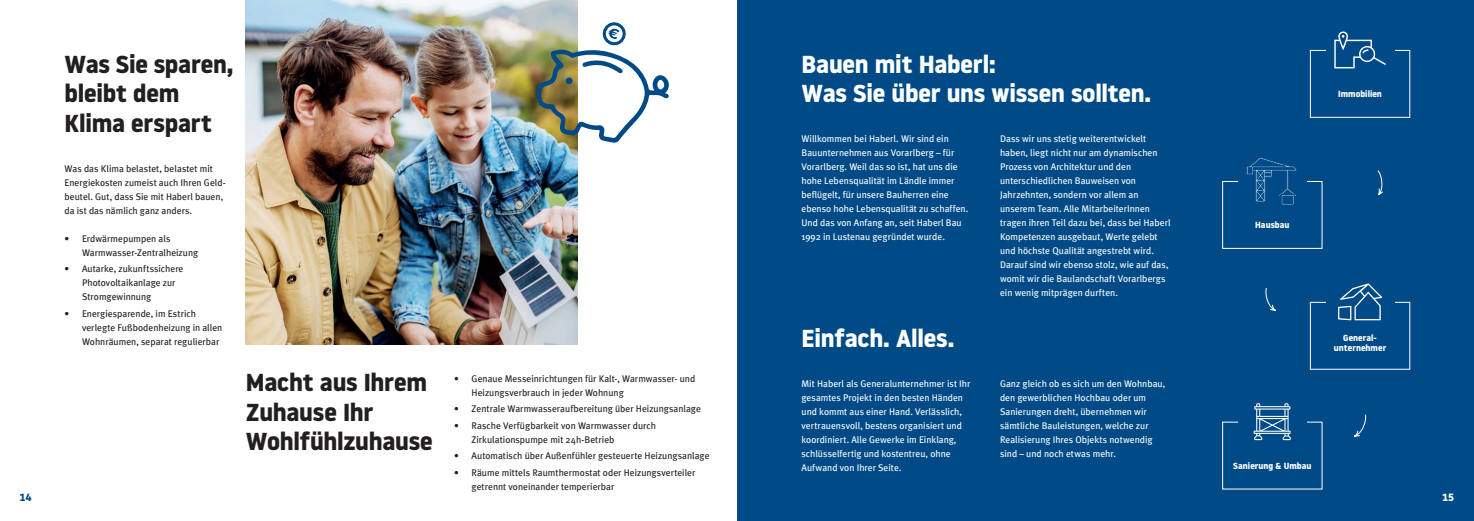
<style>
.page{position:relative;width:1474px;height:521px;background:#fff}
.page>*{position:absolute;margin:0;border:0;box-sizing:border-box;transform-origin:0 0}
.t1{font:700 24.5px/29.4px "Noway";letter-spacing:-.01em;color:#231f20}
.t2{font:700 24.5px/29.4px "Noway";letter-spacing:-.01em;color:#fff}
.t3{font:700 10.5px "Noway";color:#004b87}
.t4{font:700 10.5px "Noway";color:#fff}
.t5{font:9.62px/14px "Meta Plus";color:#fff}
.t6{font:9.62px/14px "Meta Plus";color:#231f20}
.t7{font:700 8.84px/10.6px "Noway";letter-spacing:.005em;color:#fff;text-align:center}
</style>
<div class="page">
<div style="left:737px;top:0;width:736px;height:521px;background:#004b87"></div>
<img style="left:246px;top:0;width:331px;height:345px">
<svg style="left:535px;top:23px;width:134px;height:120px"></svg>
<div style="left:1309px;top:50px;width:101px;height:68px;border:1px solid #fff"></div>
<div style="left:1325px;top:47px;width:69px;height:11px;background:#004b87"></div>
<svg style="left:1334px;top:32px;width:51px;height:36px"></svg>
<div style="left:1222px;top:181px;width:100px;height:68px;border:1px solid #fff"></div>
<div style="left:1237px;top:178px;width:69px;height:11px;background:#004b87"></div>
<svg style="left:1246px;top:157px;width:51px;height:48px"></svg>
<div style="left:1309px;top:302px;width:101px;height:68px;border:1px solid #fff"></div>
<div style="left:1325px;top:299px;width:69px;height:11px;background:#004b87"></div>
<svg style="left:1338px;top:283px;width:43px;height:37px"></svg>
<svg style="left:1253px;top:403px;width:38px;height:37px"></svg>
<svg style="left:1265px;top:288px;width:11px;height:23px"></svg>
<svg style="left:1377px;top:170px;width:6px;height:25px"></svg>
<svg style="left:1354px;top:419px;width:11px;height:18px"></svg>
<h1 class="t1" style="left:64px;top:50px;width:170px">Was Sie sparen, bleibt dem<br>Klima erspart</h1>
<p class="t6" style="left:64px;top:162px;width:162px">Was das Klima belastet, belastet mit Energiekosten zumeist auch Ihren Geld‑ beutel. Gut, dass Sie mit Haberl bauen, da ist das nämlich ganz anders.</p>
<p class="t6" style="left:82px;top:232px;width:118px;text-indent:-17px">• Erdwärmepumpen als<br>Warmwasser-Zentralheizung</p>
<p class="t6" style="left:82px;top:263px;width:103px;text-indent:-17px">• Autarke, zukunftssichere<br>Photovoltaikanlage zur<br>Stromgewinnung</p>
<p class="t6" style="left:82px;top:307px;width:142px;text-indent:-17px">• Energiesparende, im Estrich verlegte Fußbodenheizung in allen<br>Wohnräumen, separat regulierbar</p>
<h1 class="t1" style="left:246px;top:368px;width:188px">Macht aus Ihrem<br>Zuhause Ihr<br>Wohlfühlzuhause</h1>
<p class="t6" style="left:471px;top:372px;width:225px;text-indent:-17px">• Genaue Messeinrichtungen für Kalt-, Warmwasser- und<br>Heizungsverbrauch in jeder Wohnung</p>
<p class="t6" style="left:454px;top:402px;width:248px">• Zentrale Warmwasseraufbereitung über Heizungsanlage</p>
<p class="t6" style="left:471px;top:419px;width:186px;text-indent:-17px">• Rasche Verfügbarkeit von Warmwasser durch<br>Zirkulationspumpe mit 24h-Betrieb</p>
<p class="t6" style="left:454px;top:449px;width:257px">• Automatisch über Außenfühler gesteuerte Heizungsanlage</p>
<p class="t6" style="left:471px;top:466px;width:225px;text-indent:-17px">• Räume mittels Raumthermostat oder Heizungsverteiler getrennt voneinander temperierbar</p>
<h1 class="t2" style="left:801px;top:50px;width:351px">Bauen mit Haberl:<br>Was Sie über uns wissen sollten.</h1>
<p class="t5" style="left:801px;top:132px;width:168px">Willkommen bei Haberl. Wir sind ein Bauunternehmen aus Vorarlberg – für Vorarlberg. Weil das so ist, hat uns die hohe Lebensqualität im Ländle immer beflügelt, für unsere Bauherren eine ebenso hohe Lebensqualität zu schaffen.<br>Und das von Anfang an, seit Haberl Bau 1992 in Lustenau gegründet wurde.</p>
<p class="t5" style="left:1000px;top:132px;width:172px">Dass wir uns stetig weiterentwickelt haben, liegt nicht nur am dynamischen Prozess von Architektur und den unterschiedlichen Bauweisen von Jahrzehnten, sondern vor allem an unserem Team. Alle MitarbeiterInnen tragen ihren Teil dazu bei, dass bei Haberl Kompetenzen ausgebaut, Werte gelebt und höchste Qualität angestrebt wird.<br>Darauf sind wir ebenso stolz, wie auf das, womit wir die Baulandschaft Vorarlbergs ein wenig mitprägen durften.</p>
<h1 class="t2" style="left:801px;top:324px;width:154px">Einfach. Alles.</h1>
<p class="t5" style="left:801px;top:377px;width:170px">Mit Haberl als Generalunternehmer ist Ihr gesamtes Projekt in den besten Händen und kommt aus einer Hand. Verlässlich, vertrauensvoll, bestens organisiert und koordiniert. Alle Gewerke im Einklang, schlüsselfertig und kostentreu, ohne Aufwand von Ihrer Seite.</p>
<p class="t5" style="left:1000px;top:377px;width:167px">Ganz gleich ob es sich um den Wohnbau, den gewerblichen Hochbau oder um Sanierungen dreht, übernehmen wir sämtliche Bauleistungen, welche zur Realisierung Ihres Objekts notwendig sind – und noch etwas mehr.</p>
<p class="t7" style="left:1338px;top:89px;width:45px">Immobilien</p>
<p class="t7" style="left:1255px;top:220px;width:36px">Hausbau</p>
<p class="t7" style="left:1333px;top:332px;width:54px">General&shy;unternehmer</p>
<p class="t7" style="left:1233px;top:461px;width:80px">Sanierung &amp; Umbau</p>
<p class="t3" style="left:20px;top:491px;width:14px">14</p>
<p class="t4" style="left:1442px;top:491px;width:13px">15</p>
</div>
